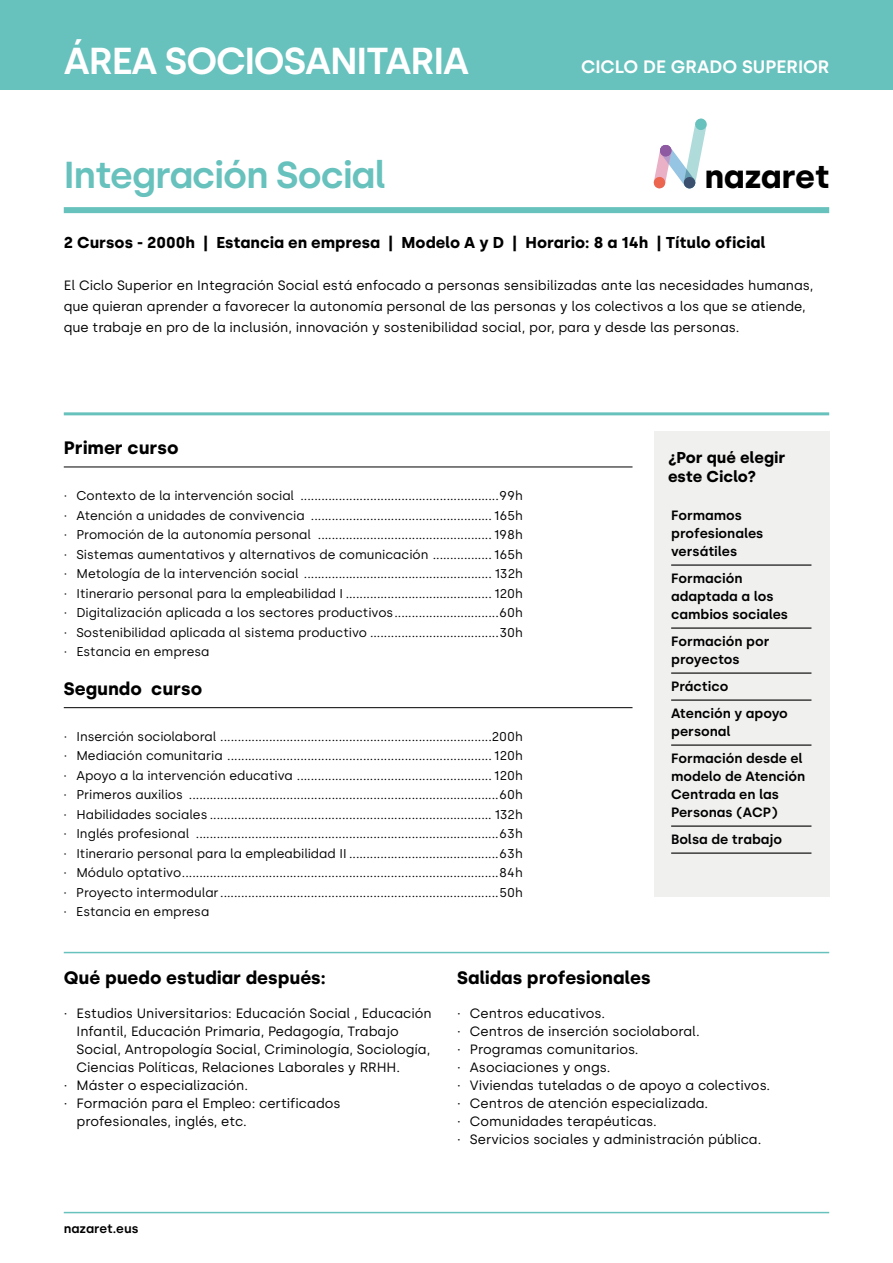
<style>
.page{position:relative;width:893px;height:1263px;background:#fff}
.page>*{position:absolute;margin:0;border:0;box-sizing:border-box;transform-origin:0 0}
.t1{font:600 37.5px "Silka";letter-spacing:-.03em;color:#fff}
.t2{font:600 37.5px "Silka";letter-spacing:-.03em;color:#67c1bd}
.t3{font:700 32.85px "Silka";letter-spacing:-.01em;color:#000}
.t4{font:700 18px "Silka";color:#000}
.t5{font:600 18px "Silka";color:#fff}
.t6{font:700 15.75px/18.9px "Silka";color:#000}
.t7{font:13.5px/18px "Silka";color:#000}
.t8{font:600 13.5px/18px "Silka";color:#000}
.t9{font:12.75px/19.5px "Silka";color:#000;text-align:justify}
.t10{font:600 12.75px "Silka";color:#000}
</style>
<div class="page">
<hr style="left:64px;top:412px;width:765px;height:3px;background:#67c1bd">
<hr style="left:64px;top:952px;width:765px;height:1px;background:#67c1bd">
<hr style="left:64px;top:467px;width:568px;height:1px;background:#000">
<hr style="left:64px;top:707px;width:568px;height:1px;background:#000">
<div style="left:654px;top:432px;width:175px;height:465px;background:#f0f0ef"></div>
<hr style="left:671px;top:564px;width:140px;height:2px;background:#000">
<hr style="left:671px;top:627px;width:140px;height:2px;background:#000">
<hr style="left:671px;top:672px;width:140px;height:2px;background:#000">
<hr style="left:671px;top:699px;width:140px;height:2px;background:#000">
<hr style="left:671px;top:744px;width:140px;height:2px;background:#000">
<hr style="left:671px;top:825px;width:140px;height:2px;background:#000">
<hr style="left:671px;top:852px;width:140px;height:2px;background:#000">
<div style="left:64px;top:207px;width:765px;height:6px;background:#67c1bd"></div>
<div style="left:0;top:0;width:893px;height:89px;background:#67c1bd"></div>
<svg style="left:653px;top:118px;width:54px;height:71px"></svg>
<hr style="left:64px;top:1212px;width:765px;height:1px;background:#67c1bd">
<h1 class="t1" style="left:64px;top:39px;width:407px">ÁREA SOCIOSANITARIA</h1>
<h3 class="t5" style="left:581px;top:56px;width:250px">CICLO DE GRADO SUPERIOR</h3>
<h1 class="t2" style="left:64px;top:153px;width:324px">Integración Social</h1>
<p class="t6" style="left:64px;top:233px;width:703px">2 Cursos - 2000h | Estancia en empresa | Modelo A y D | Horario: 8 a 14h | Título oficial</p>
<h2 class="t3" style="left:704px;top:157px;width:126px">nazaret</h2>
<p class="t7" style="left:64px;top:275px;width:751px;line-height:21px">El Ciclo Superior en Integración Social está enfocado a personas sensibilizadas ante las necesidades humanas, que quieran aprender a favorecer la autonomía personal de las personas y los colectivos a los que se atiende, que trabaje en pro de la inclusión, innovación y sostenibilidad social, por, para y desde las personas.</p>
<h3 class="t4" style="left:64px;top:437px;width:116px">Primer curso</h3>
<p class="t9" style="left:64px;top:486px;width:461px">· Contexto de la intervención social .........................................................99h · Atención a unidades de convivencia .................................................... 165h · Promoción de la autonomía personal .................................................. 198h · Sistemas aumentativos y alternativos de comunicación ................. 165h · Metología de la intervención social ...................................................... 132h · Itinerario personal para la empleabilidad I .......................................... 120h · Digitalización aplicada a los sectores productivos..............................60h · Sostenibilidad aplicada al sistema productivo .....................................30h · Estancia en empresa</p>
<h3 class="t4" style="left:64px;top:678px;width:140px">Segundo curso</h3>
<p class="t9" style="left:64px;top:726px;width:461px">· Inserción sociolaboral ..............................................................................200h · Mediación comunitaria ............................................................................ 120h · Apoyo a la intervención educativa ........................................................ 120h · Primeros auxilios .........................................................................................60h · Habilidades sociales ................................................................................. 132h · Inglés profesional .......................................................................................63h · Itinerario personal para la empleabilidad II ...........................................63h · Módulo optativo...........................................................................................84h · Proyecto intermodular ................................................................................50h · Estancia en empresa</p>
<p class="t6" style="left:668px;top:448px;width:119px">¿Por qué elegir este Ciclo?</p>
<p class="t8" style="left:671px;top:506px;width:94px">Formamos profesionales versátiles</p>
<p class="t8" style="left:671px;top:569px;width:118px">Formación adaptada a los cambios sociales</p>
<p class="t8" style="left:671px;top:632px;width:100px">Formación por proyectos</p>
<p class="t8" style="left:671px;top:673px;width:118px;line-height:27px">Práctico<br>Atención y apoyo</p>
<p class="t8" style="left:671px;top:718px;width:133px;line-height:27px">personal<br>Formación desde el</p>
<p class="t8" style="left:671px;top:767px;width:136px">modelo de Atención<br>Centrada en las<br>Personas (ACP)</p>
<p class="t8" style="left:671px;top:830px;width:113px">Bolsa de trabajo</p>
<h3 class="t4" style="left:64px;top:967px;width:263px">Qué puedo estudiar después:</h3>
<h3 class="t4" style="left:457px;top:967px;width:195px">Salidas profesionales</h3>
<p class="t7" style="left:64px;top:1005px;width:369px">· Estudios Universitarios: Educación Social , Educación</p>
<p class="t7" style="left:77px;top:1023px;width:324px">Infantil, Educación Primaria, Pedagogía, Trabajo</p>
<p class="t7" style="left:77px;top:1041px;width:355px">Social, Antropología Social, Criminología, Sociología,</p>
<p class="t7" style="left:77px;top:1059px;width:325px">Ciencias Políticas, Relaciones Laborales y RRHH.</p>
<p class="t7" style="left:64px;top:1077px;width:186px">· Máster o especialización.</p>
<p class="t7" style="left:64px;top:1095px;width:278px">· Formación para el Empleo: certificados</p>
<p class="t7" style="left:77px;top:1113px;width:172px">profesionales, inglés, etc.</p>
<p class="t7" style="left:457px;top:1005px;width:315px">· Centros educativos.<br>· Centros de inserción sociolaboral.<br>· Programas comunitarios.<br>· Asociaciones y ongs.<br>· Viviendas tuteladas o de apoyo a colectivos. · Centros de atención especializada.<br>· Comunidades terapéuticas.<br>· Servicios sociales y administración pública.</p>
<p class="t10" style="left:64px;top:1220px;width:76px">nazaret.eus</p>
</div>
